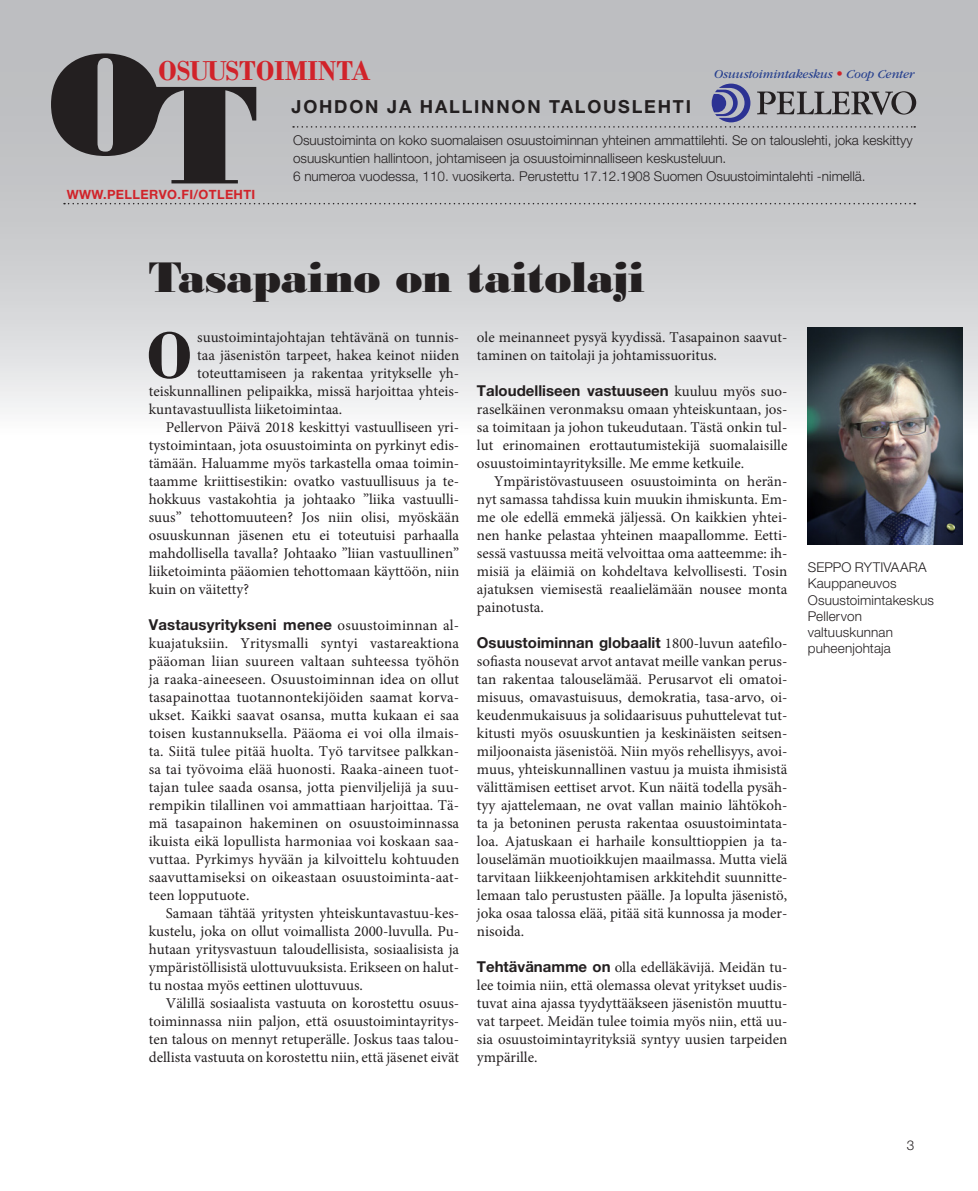
<style>
.page{position:relative;width:978px;height:1191px;background:#fff}
.page>*{position:absolute;margin:0;border:0;box-sizing:border-box;transform-origin:0 0}
.t1{font:700 70.05px "Bodoni";color:#231f20}
.t2{font:45px "Bodoni MT Black";letter-spacing:-.01em;color:#231f20}
.t3{font:700 28.65px "Bodoni";color:#d1232a}
.t4{font:700 18px "Helvetica Neue LT Std";letter-spacing:.1em;color:#231f20}
.t5{font:15px/18px "Minion Pro";color:#231f20;text-align:justify}
.t6{font:700 15px "Helvetica Neue LT Std";color:#231f20}
.t7{font:300 13.5px/16.2px "Helvetica Neue LT Std";color:#231f20}
.t8{font:italic 12.75px "ITC Garamond Std";letter-spacing:-.01em;color:#253f8e}
.t9{font:700 12.75px "Helvetica Neue LT Std";letter-spacing:.03em;color:#d1232a}
.s1{font-family:"Helvetica Neue LT Std";font-weight:300;font-style:normal;color:#d1232a}
.s2{font-family:"Minion Pro";font-weight:400}
.s3{font-family:"Helvetica Neue LT Std";font-weight:700}
</style>
<div class="page">
<svg style="left:0;top:0;width:978px;height:436px"></svg>
<svg style="left:51px;top:53px;width:205px;height:130px"></svg>
<svg style="left:64px;top:203px;width:851px;height:1px"></svg>
<img style="left:808px;top:327px;width:155px;height:217px">
<svg style="left:293px;top:84px;width:623px;height:44px"></svg>
<h3 class="t3" style="left:159px;top:54px;width:214px">OSUUSTOIMINTA</h3>
<p class="t4" style="left:292px;top:96px;width:401px">JOHDON JA HALLINNON TALOUSLEHTI</p>
<p class="t8" style="left:714px;top:67px;width:202px">Osuustoimintakeskus <span class="s1">•</span> Coop Center</p>
<p class="t9" style="left:67px;top:186px;width:190px">WWW.PELLERVO.FI/OTLEHTI</p>
<p class="t7" style="left:293px;top:131px;width:621px;line-height:18px">Osuustoiminta on koko suomalaisen osuustoiminnan yhteinen ammattilehti. Se on talouslehti, joka keskittyy osuuskuntien hallintoon, johtamiseen ja osuustoiminnalliseen keskusteluun.<br>6 numeroa vuodessa, 110. vuosikerta. Perustettu 17.12.1908 Suomen Osuustoimintalehti -nimellä.</p>
<h2 class="t2" style="left:149px;top:251px;width:497px">Tasapaino on taitolaji</h2>
<h1 class="t1" style="left:147px;top:314px;width:47px">O</h1>
<p class="t5" style="left:197px;top:328px;width:264px">suustoimintajohtajan tehtävänä on tunnis-</p>
<p class="t5" style="left:197px;top:346px;width:264px">taa jäsenistön tarpeet, hakea keinot niiden</p>
<p class="t5" style="left:197px;top:364px;width:264px">toteuttamiseen ja rakentaa yritykselle yh-</p>
<p class="t5" style="left:149px;top:382px;width:312px">teiskunnallinen pelipaikka, missä harjoittaa yhteis-</p>
<p class="t5" style="left:149px;top:400px;width:195px">kuntavastuullista liiketoimintaa.</p>
<p class="t5" style="left:166px;top:418px;width:295px">Pellervon Päivä 2018 keskittyi vastuulliseen yri-</p>
<p class="t5" style="left:149px;top:436px;width:312px">tystoimintaan, jota osuustoiminta on pyrkinyt edis-</p>
<p class="t5" style="left:149px;top:454px;width:312px">tämään. Haluamme myös tarkastella omaa toimin-</p>
<p class="t5" style="left:149px;top:472px;width:312px">taamme kriittisestikin: ovatko vastuullisuus ja te-</p>
<p class="t5" style="left:149px;top:490px;width:312px">hokkuus vastakohtia ja johtaako ”liika vastuulli-</p>
<p class="t5" style="left:149px;top:508px;width:312px">suus” tehottomuuteen? Jos niin olisi, myöskään</p>
<p class="t5" style="left:149px;top:526px;width:312px">osuuskunnan jäsenen etu ei toteutuisi parhaalla</p>
<p class="t5" style="left:149px;top:544px;width:312px">mahdollisella tavalla? Johtaako ”liian vastuullinen”</p>
<p class="t5" style="left:149px;top:562px;width:312px">liiketoiminta pääomien tehottomaan käyttöön, niin</p>
<p class="t5" style="left:149px;top:580px;width:102px">kuin on väitetty?</p>
<p class="t6" style="left:149px;top:615px;width:312px">Vastausyritykseni menee <span class="s2">osuustoiminnan al-</span></p>
<p class="t5" style="left:149px;top:634px;width:312px">kuajatuksiin. Yritysmalli syntyi vastareaktiona pääoman liian suureen valtaan suhteessa työhön ja raaka-aineeseen. Osuustoiminnan idea on ollut tasapainottaa tuotannontekijöiden saamat korva&shy;ukset. Kaikki saavat osansa, mutta kukaan ei saa toisen kustannuksella. Pääoma ei voi olla ilmais&shy;ta. Siitä tulee pitää huolta. Työ tarvitsee palkkan&shy;sa tai työvoima elää huonosti. Raaka-aineen tuot&shy;tajan tulee saada osansa, jotta pienviljelijä ja suu&shy;rempikin tilallinen voi ammattiaan harjoittaa. Tä&shy;mä tasapainon hakeminen on osuustoiminnassa ikuista eikä lopullista harmoniaa voi koskaan saa&shy;vuttaa. Pyrkimys hyvään ja kilvoittelu kohtuuden saavuttamiseksi on oikeastaan osuustoiminta-aat&shy;teen lopputuote.</p>
<p class="t5" style="left:149px;top:904px;width:312px;text-indent:17px">Samaan tähtää yritysten yhteiskuntavastuu-kes&shy;kustelu, joka on ollut voimallista 2000-luvulla. Pu&shy;hutaan yritysvastuun taloudellisista, sosiaalisista ja ympäristöllisistä ulottuvuuksista. Erikseen on halut&shy;tu nostaa myös eettinen ulottuvuus.</p>
<p class="t5" style="left:149px;top:994px;width:312px;text-indent:17px">Välillä sosiaalista vastuuta on korostettu osuus&shy;toiminnassa niin paljon, että osuustoimintayritys&shy;ten talous on mennyt retuperälle. Joskus taas talou&shy;dellista vastuuta on korostettu niin, että jäsenet eivät</p>
<p class="t5" style="left:477px;top:328px;width:312px">ole meinanneet pysyä kyydissä. Tasapainon saavut&shy;taminen on taitolaji ja johtamissuoritus.</p>
<p class="t6" style="left:477px;top:381px;width:312px">Taloudelliseen vastuuseen <span class="s2">kuuluu myös suo-</span></p>
<p class="t5" style="left:477px;top:400px;width:312px">raselkäinen veronmaksu omaan yhteiskuntaan, jos&shy;sa toimitaan ja johon tukeudutaan. Tästä onkin tul&shy;lut erinomainen erottautumistekijä suomalaisille osuustoimintayrityksille. Me emme ketkuile.</p>
<p class="t5" style="left:477px;top:472px;width:312px;text-indent:17px">Ympäristövastuuseen osuustoiminta on herän&shy;nyt samassa tahdissa kuin muukin ihmiskunta. Em&shy;me ole edellä emmekä jäljessä. On kaikkien yhtei&shy;nen hanke pelastaa yhteinen maapallomme. Eetti&shy;sessä vastuussa meitä velvoittaa oma aatteemme: ih&shy;misiä ja eläimiä on kohdeltava kelvollisesti. Tosin ajatuksen viemisestä reaalielämään nousee monta painotusta.</p>
<p class="t6" style="left:477px;top:633px;width:312px">Osuustoiminnan globaalit <span class="s2">1800-luvun aatefilo-</span></p>
<p class="t5" style="left:477px;top:652px;width:312px">sofiasta nousevat arvot antavat meille vankan perus&shy;tan rakentaa talouselämää. Perusarvot eli omatoi&shy;misuus, omavastuisuus, demokratia, tasa-arvo, oi&shy;keudenmukaisuus ja solidaarisuus puhuttelevat tut&shy;kitusti myös osuuskuntien ja keskinäisten seitsen&shy;miljoonaista jäsenistöä. Niin myös rehellisyys, avoi&shy;muus, yhteiskunnallinen vastuu ja muista ihmisistä välittämisen eettiset arvot. Kun näitä todella pysäh&shy;tyy ajattelemaan, ne ovat vallan mainio lähtökoh&shy;ta ja betoninen perusta rakentaa osuustoimintata&shy;loa. Ajatuskaan ei harhaile konsulttioppien ja ta&shy;louselämän muotioikkujen maailmassa. Mutta vielä tarvitaan liikkeenjohtamisen arkkitehdit suunnitte&shy;lemaan talo perustusten päälle. Ja lopulta jäsenistö, joka osaa talossa elää, pitää sitä kunnossa ja moder&shy;nisoida.</p>
<p class="t5" style="left:477px;top:958px;width:312px"><span class="s3">Tehtävänamme on</span> olla edelläkävijä. Meidän tu&shy;lee toimia niin, että olemassa olevat yritykset uudis&shy;tuvat aina ajassa tyydyttääkseen jäsenistön muuttu&shy;vat tarpeet. Meidän tulee toimia myös niin, että uu&shy;sia osuustoimintayrityksiä syntyy uusien tarpeiden ympärille.</p>
<p class="t7" style="left:808px;top:559px;width:128px">SEPPO RYTIVAARA<br>Kauppaneuvos<br>Osuustoimintakeskus<br>Pellervon valtuuskunnan puheenjohtaja</p>
<p class="t7" style="left:907px;top:1136px;width:9px">3</p>
</div>
